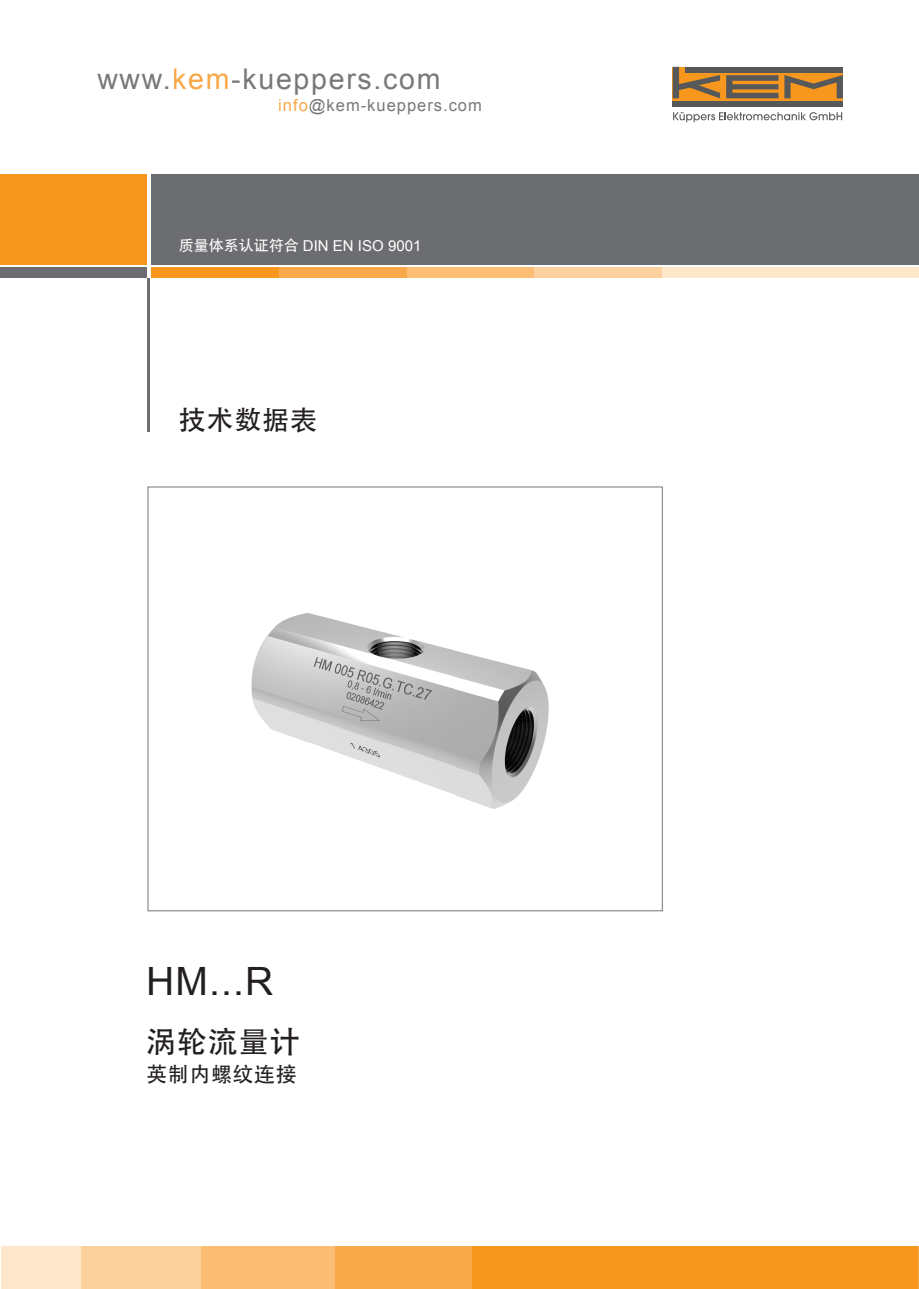
<style>
.page{position:relative;width:919px;height:1289px;background:#fff}
.page>*{position:absolute;margin:0;border:0;box-sizing:border-box;transform-origin:0 0}
.t1{font:39px "Arial";color:#231f20}
.t2{font:30px "Adobe Heiti Std";letter-spacing:.03em;color:#231f20}
.t3{font:28.5px "Arial";letter-spacing:.06em;color:#77787b}
.t4{font:27px "Adobe Heiti Std";letter-spacing:.03em;color:#231f20}
.t5{font:21px "Adobe Heiti Std";letter-spacing:.03em;color:#231f20}
.t6{font:16.5px "Arial";letter-spacing:.06em;color:#77787b}
.t7{font:15px "Arial";color:#fff}
.s1{color:#faa847}
.s2{font-family:"Adobe Heiti Std"}
</style>
<div class="page">
<svg style="left:672px;top:72px;width:170px;height:29px"></svg>
<svg style="left:726px;top:75px;width:52px;height:23px"></svg>
<div style="left:685px;top:67px;width:157px;height:5px;background:#57585a"></div>
<div style="left:672px;top:101px;width:170px;height:6px;background:#57585a"></div>
<svg style="left:784px;top:75px;width:58px;height:23px"></svg>
<svg style="left:672px;top:67px;width:48px;height:31px"></svg>
<svg style="left:673px;top:112px;width:169px;height:10px"></svg>
<div style="left:151px;top:174px;width:767px;height:91px;background:#6c6d70"></div>
<div style="left:151px;top:267px;width:767px;height:10px;background:#fee7cb"></div>
<div style="left:534px;top:267px;width:128px;height:10px;background:#fdd19e"></div>
<div style="left:406px;top:267px;width:128px;height:10px;background:#fcbe75"></div>
<div style="left:279px;top:267px;width:127px;height:10px;background:#faa94a"></div>
<div style="left:151px;top:267px;width:128px;height:10px;background:#f7971d"></div>
<div style="left:0;top:174px;width:146px;height:91px;background:#f7971d"></div>
<div style="left:0;top:267px;width:146px;height:10px;background:#6c6d70"></div>
<hr style="left:147px;top:279px;width:3px;height:153px;background:#6c6d70">
<div style="left:1px;top:1246px;width:916px;height:42px;background:#fee7cb"></div>
<div style="left:81px;top:1246px;width:836px;height:42px;background:#fdd19e"></div>
<div style="left:201px;top:1246px;width:716px;height:42px;background:#fcbe75"></div>
<div style="left:336px;top:1246px;width:582px;height:42px;background:#faa94a"></div>
<div style="left:472px;top:1246px;width:445px;height:42px;background:#f7971d"></div>
<img style="left:251px;top:613px;width:298px;height:196px">
<h3 class="t3" style="left:97px;top:60px;width:344px">www.<span class="s1">kem</span>-kueppers.com</h3>
<p class="t6" style="left:278px;top:94px;width:205px"><span class="s1">info</span>@kem-kueppers.com</p>
<p class="t7" style="left:179px;top:235px;width:244px"><span class="s2">质量体系认证符合</span> DIN EN ISO 9001</p>
<h3 class="t4" style="left:179px;top:403px;width:140px">技术数据表</h3>
<h1 class="t1" style="left:146px;top:955px;width:129px">HM...R</h1>
<h2 class="t2" style="left:146px;top:1024px;width:155px">涡轮流量计</h2>
<p class="t5" style="left:146px;top:1061px;width:152px">英制内螺纹连接</p>
</div>
